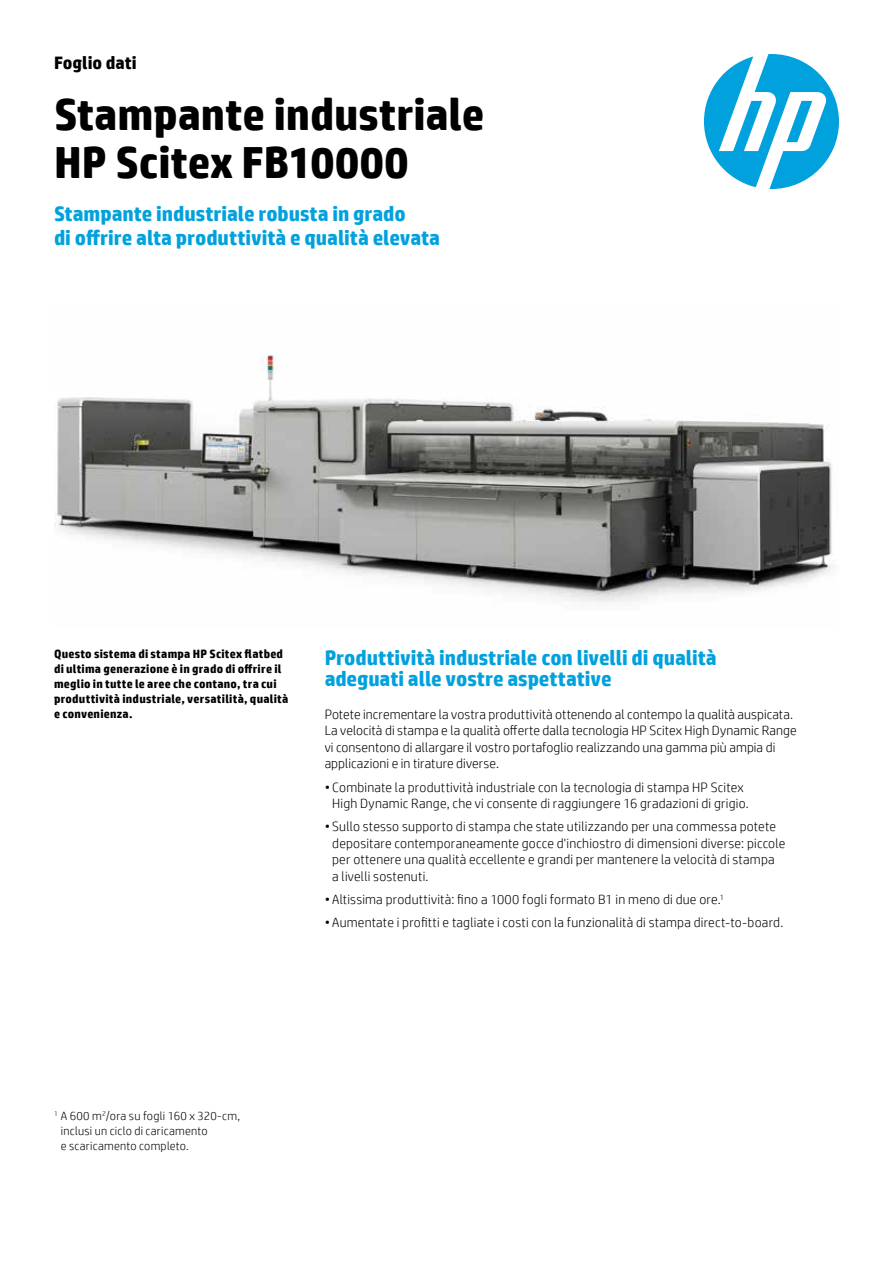
<style>
.page{position:relative;width:893px;height:1263px;background:#fff}
.page>*{position:absolute;margin:0;border:0;box-sizing:border-box;transform-origin:0 0}
.t1{font:700 45px/48px "HP Simplified";color:#000}
.t2{font:700 21px/21px "HP Simplified";color:#00a1dd}
.t3{font:700 18px "HP Simplified";color:#000}
.t4{font:300 13.5px/16.5px "HP Simplified";letter-spacing:.015em;color:#000}
.t5{font:700 12px/15px "HP Simplified";letter-spacing:.02em;color:#000}
.t6{font:300 12px/15px "HP Simplified";letter-spacing:.02em;color:#000}
</style>
<div class="page">
<svg style="left:704px;top:54px;width:135px;height:135px"></svg>
<img style="left:54px;top:354px;width:778px;height:248px">
<h3 class="t3" style="left:54px;top:51px;width:84px">Foglio dati</h3>
<h1 class="t1" style="left:54px;top:91px;width:432px">Stampante industriale<br>HP Scitex FB10000</h1>
<h2 class="t2" style="left:54px;top:202px;width:388px;line-height:24px">Stampante industriale robusta in grado<br>di offrire alta produttività e qualità elevata</h2>
<p class="t5" style="left:54px;top:646px;width:236px">Questo sistema di stampa HP Scitex flatbed di ultima generazione è in grado di offrire il meglio in tutte le aree che contano, tra cui produttività industriale, versatilità, qualità e convenienza.</p>
<h2 class="t2" style="left:325px;top:647px;width:394px">Produttività industriale con livelli di qualità adeguati alle vostre aspettative</h2>
<p class="t4" style="left:325px;top:705px;width:473px">Potete incrementare la vostra produttività ottenendo al contempo la qualità auspicata.<br>La velocità di stampa e la qualità offerte dalla tecnologia HP Scitex High Dynamic Range vi consentono di allargare il vostro portafoglio realizzando una gamma più ampia di applicazioni e in tirature diverse.</p>
<p class="t4" style="left:325px;top:778px;width:426px;text-align:center">• Combinate la produttività industriale con la tecnologia di stampa HP Scitex<br>High Dynamic Range, che vi consente di raggiungere 16 gradazioni di grigio.</p>
<p class="t4" style="left:332px;top:818px;width:455px;text-indent:-8px">• Sullo stesso supporto di stampa che state utilizzando per una commessa potete depositare contemporaneamente gocce d'inchiostro di dimensioni diverse: piccole per ottenere una qualità eccellente e grandi per mantenere la velocità di stampa<br>a livelli sostenuti.</p>
<p class="t4" style="left:325px;top:891px;width:401px">• Altissima produttività: fino a 1000 fogli formato B1 in meno di due ore.<sup>1</sup></p>
<p class="t4" style="left:325px;top:914px;width:460px">• Aumentate i profitti e tagliate i costi con la funzionalità di stampa direct-to-board.</p>
<p class="t6" style="left:61px;top:1108px;width:181px;text-indent:-7px"><sup>1</sup> A 600 m<sup>2</sup>/ora su fogli 160 x 320-cm, inclusi un ciclo di caricamento<br>e scaricamento completo.</p>
</div>
